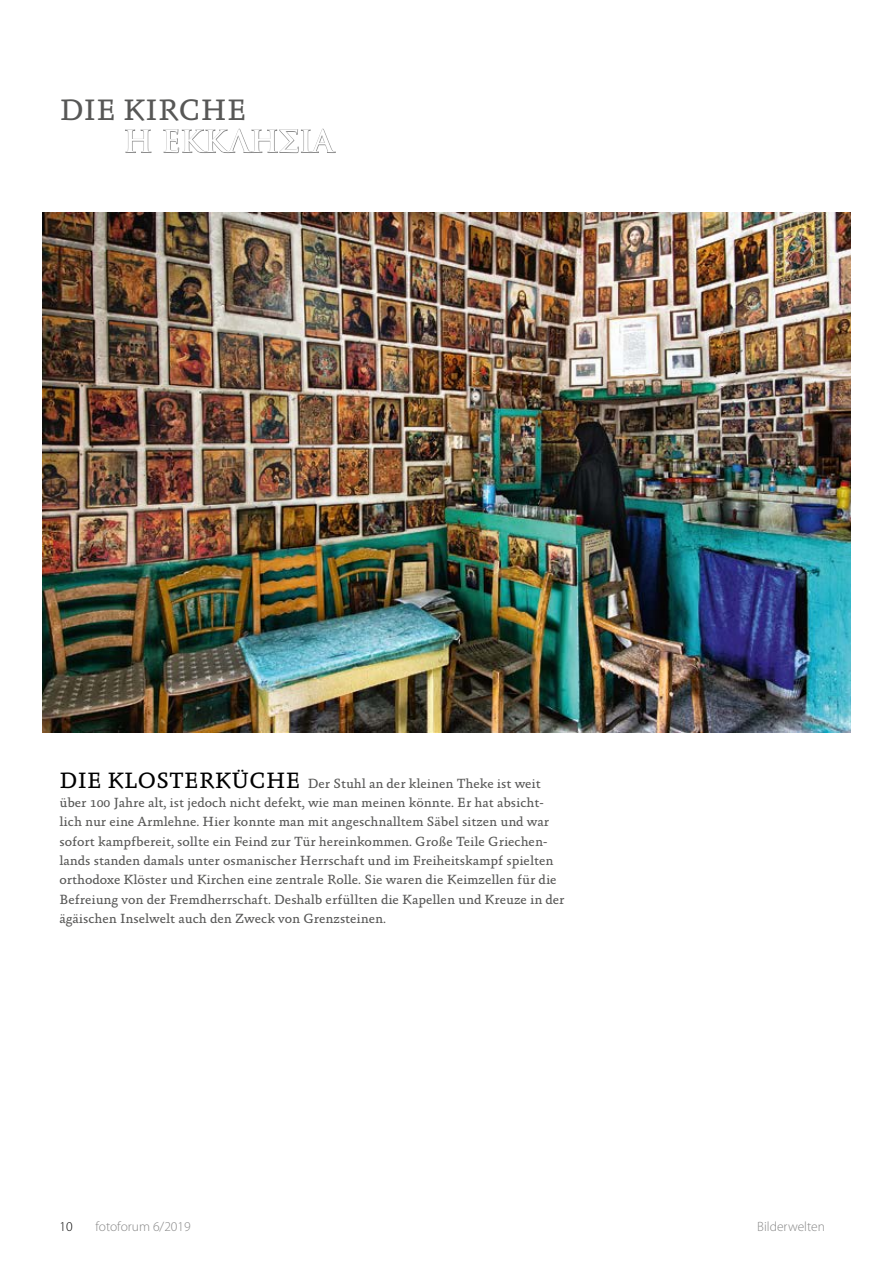
<style>
.page{position:relative;width:893px;height:1263px;background:#fff}
.page>*{position:absolute;margin:0;border:0;box-sizing:border-box;transform-origin:0 0}
.t1{font:30px "Absara Pro";letter-spacing:.01em;color:#575756}
.t2{font:600 30px "Trajan Pro 3";color:#fff}
.t3{font:22.5px "Absara Pro";letter-spacing:.01em;color:#000}
.t4{font:13.5px/19.4px "Absara Pro";color:#575756}
.t5{font:300 13.5px "Myriad Pro";color:#878787}
.t6{font:300 13.5px "Myriad Pro";color:#000}
</style>
<div class="page">
<img style="left:43px;top:213px;width:807px;height:519px">
<svg style="left:125px;top:129px;width:27px;height:24px"></svg>
<svg style="left:163px;top:128px;width:173px;height:26px"></svg>
<h1 class="t1" style="left:60px;top:93px;width:188px">DIE KIRCHE</h1>
<h1 class="t2" style="left:124px;top:120px;width:212px">Η ΕΚΚΛΗΣΊΑ</h1>
<h2 class="t3" style="left:60px;top:768px;width:242px">DIE KLOSTERKÜCHE</h2>
<p class="t4" style="left:60px;top:774px;width:507px;text-indent:248px">Der Stuhl an der kleinen Theke ist weit über 100 Jahre alt, ist jedoch nicht defekt, wie man meinen könnte. Er hat absicht&shy;lich nur eine Armlehne. Hier konnte man mit angeschnalltem Säbel sitzen und war sofort kampfbereit, sollte ein Feind zur Tür hereinkommen. Große Teile Griechen&shy;lands standen damals unter osmanischer Herrschaft und im Freiheitskampf spielten orthodoxe Klöster und Kirchen eine zentrale Rolle. Sie waren die Keimzellen für die Befreiung von der Fremdherrschaft. Deshalb erfüllten die Kapellen und Kreuze in der ägäischen Inselwelt auch den Zweck von Grenzsteinen.</p>
<p class="t6" style="left:60px;top:1218px;width:15px">10</p>
<p class="t5" style="left:96px;top:1218px;width:97px">fotoforum 6/2019</p>
<p class="t5" style="left:757px;top:1218px;width:69px">Bilderwelten</p>
</div>
